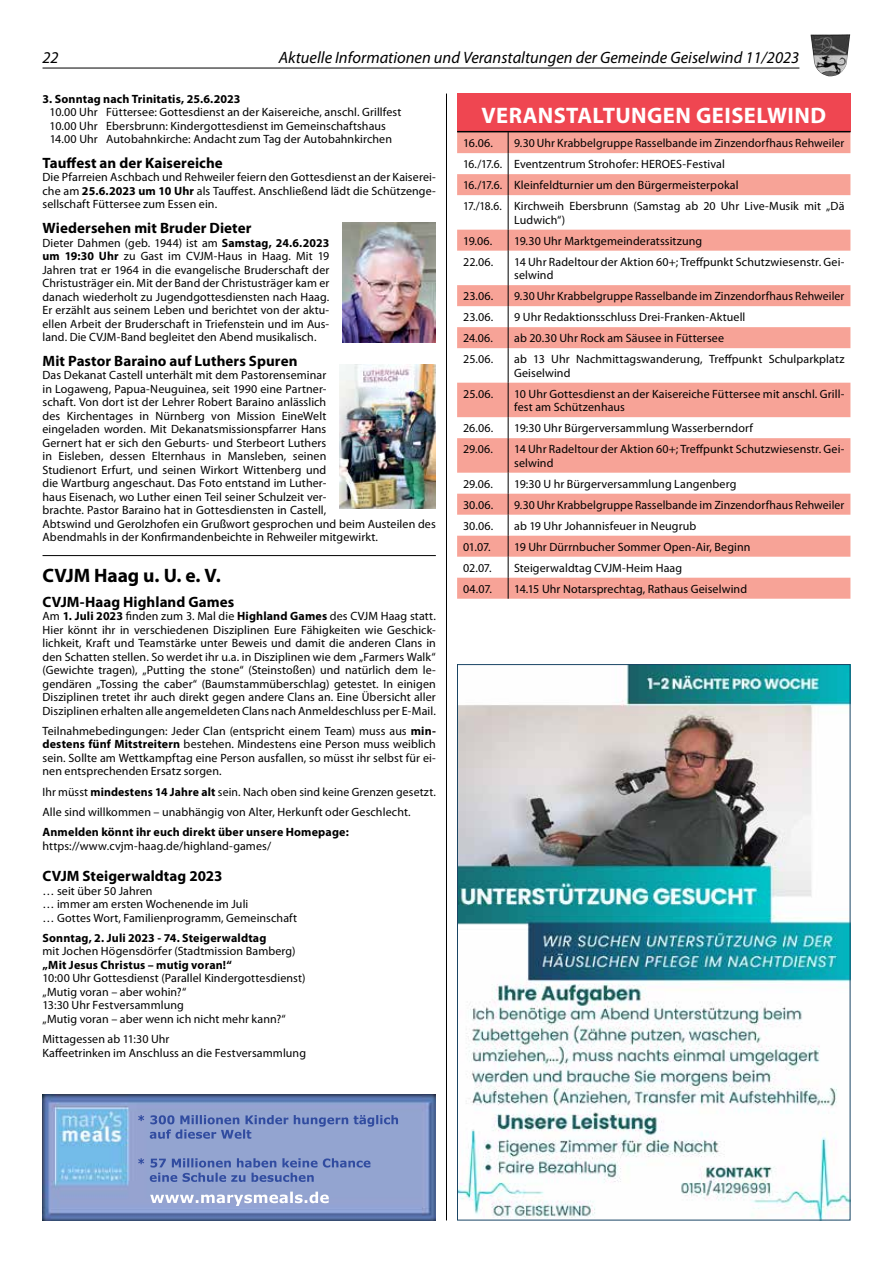
<style>
.page{position:relative;width:893px;height:1263px;background:#fff}
.page>*{position:absolute;margin:0;border:0;box-sizing:border-box;transform-origin:0 0}
.t1{font:700 22.5px "Myriad Pro";letter-spacing:.015em;color:#fff}
.t2{font:700 19.5px "Myriad Pro";letter-spacing:-.005em;color:#000}
.t3{font:italic 16.5px "Myriad Pro";color:#000}
.t4{font:700 15px "Myriad Pro";letter-spacing:.005em;color:#000}
.t5{font:12px/13.5px "Myriad Pro";letter-spacing:.01em;color:#000}
.t6{font:700 12px "Myriad Pro";letter-spacing:.01em;color:#000}
.s1{font-weight:700}
</style>
<div class="page">
<hr style="left:446px;top:94px;width:1px;height:1126px;background:#000">
<hr style="left:43px;top:555px;width:393px;height:1px;background:#000">
<img style="left:342px;top:223px;width:94px;height:119px">
<img style="left:339px;top:365px;width:97px;height:144px">
<svg style="left:457px;top:132px;width:393px;height:467px"></svg>
<svg style="left:508px;top:132px;width:1px;height:63px"></svg>
<hr style="left:508px;top:195px;width:1px;height:35px;background:#000">
<svg style="left:508px;top:230px;width:1px;height:21px"></svg>
<hr style="left:508px;top:251px;width:1px;height:34px;background:#000">
<svg style="left:508px;top:285px;width:1px;height:63px"></svg>
<hr style="left:508px;top:348px;width:1px;height:35px;background:#000">
<hr style="left:508px;top:383px;width:1px;height:34px;background:#000">
<svg style="left:508px;top:417px;width:1px;height:21px"></svg>
<hr style="left:508px;top:438px;width:1px;height:35px;background:#000">
<svg style="left:508px;top:473px;width:1px;height:126px"></svg>
<div style="left:457px;top:94px;width:393px;height:38px;background:#ef4651"></div>
<hr style="left:457px;top:131px;width:393px;height:1px;background:#000">
<img style="left:459px;top:666px;width:389px;height:552px">
<img style="left:43px;top:1095px;width:393px;height:125px">
<hr style="left:43px;top:68px;width:756px;height:1px;background:#000">
<img style="left:810px;top:34px;width:40px;height:42px">
<h3 class="t3" style="left:43px;top:48px;width:18px">22</h3>
<h3 class="t3" style="left:279px;top:48px;width:522px">Aktuelle Informationen und Veranstaltungen der Gemeinde Geiselwind 11/2023</h3>
<p class="t6" style="left:43px;top:91px;width:200px">3. Sonntag nach Trinitatis, 25.6.2023</p>
<p class="t5" style="left:50px;top:105px;width:353px">10.00 Uhr Füttersee: Gottesdienst an der Kaisereiche, anschl. Grillfest<br>10.00 Uhr Ebersbrunn: Kindergottesdienst im Gemeinschaftshaus<br>14.00 Uhr Autobahnkirche: Andacht zum Tag der Autobahnkirchen</p>
<p class="t4" style="left:43px;top:153px;width:182px">Tauffest an der Kaisereiche</p>
<p class="t5" style="left:43px;top:170px;width:395px;text-align:justify">Die Pfarreien Aschbach und Rehweiler feiern den Gottesdienst an der Kaiserei&shy;che am <span class="s1">25.6.2023 um 10 Uhr</span> als Tauffest. Anschließend lädt die Schützenge&shy;sellschaft Füttersee zum Essen ein.</p>
<p class="t4" style="left:43px;top:218px;width:211px">Wiedersehen mit Bruder Dieter</p>
<p class="t5" style="left:43px;top:236px;width:288px;text-align:justify">Dieter Dahmen (geb. 1944) ist am <span class="s1">Samstag, 24.6.2023 um 19:30 Uhr</span> zu Gast im CVJM-Haus in Haag. Mit 19<br>Jahren trat er 1964 in die evangelische Bruderschaft der Christusträger ein. Mit der Band der Christusträger kam er danach wiederholt zu Jugendgottesdiensten nach Haag.<br>Er erzählt aus seinem Leben und berichtet von der aktu&shy;ellen Arbeit der Bruderschaft in Triefenstein und im Aus&shy;land. Die CVJM-Band begleitet den Abend musikalisch.</p>
<p class="t4" style="left:43px;top:351px;width:257px">Mit Pastor Baraino auf Luthers Spuren</p>
<p class="t5" style="left:43px;top:368px;width:395px">Das Dekanat Castell unterhält mit dem Pastorenseminar<br>in Logaweng, Papua-Neuguinea, seit 1990 eine Partner-<br>schaft. Von dort ist der Lehrer Robert Baraino anlässlich<br>des Kirchentages in Nürnberg von Mission EineWelt<br>eingeladen worden. Mit Dekanatsmissionspfarrer Hans<br>Gernert hat er sich den Geburts- und Sterbeort Luthers<br>in Eisleben, dessen Elternhaus in Mansleben, seinen<br>Studienort Erfurt, und seinen Wirkort Wittenberg und<br>die Wartburg angeschaut. Das Foto entstand im Luther-<br>haus Eisenach, wo Luther einen Teil seiner Schulzeit ver-<br>brachte. Pastor Baraino hat in Gottesdiensten in Castell,<br>Abtswind und Gerolzhofen ein Grußwort gesprochen und beim Austeilen des Abendmahls in der Konfirmandenbeichte in Rehweiler mitgewirkt.</p>
<h2 class="t2" style="left:43px;top:563px;width:180px">CVJM Haag u. U. e. V.</h2>
<p class="t4" style="left:43px;top:592px;width:193px">CVJM-Haag Highland Games</p>
<p class="t5" style="left:43px;top:609px;width:395px;text-align:justify">Am <span class="s1">1. Juli 2023</span> finden zum 3. Mal die <span class="s1">Highland Games</span> des CVJM Haag statt.<br>Hier könnt ihr in verschiedenen Disziplinen Eure Fähigkeiten wie Geschick&shy;lichkeit, Kraft und Teamstärke unter Beweis und damit die anderen Clans in den Schatten stellen. So werdet ihr u.a. in Disziplinen wie dem „Farmers Walk“ (Gewichte tragen), „Putting the stone“ (Steinstoßen) und natürlich dem le&shy;gendären „Tossing the caber“ (Baumstammüberschlag) getestet. In einigen Disziplinen tretet ihr auch direkt gegen andere Clans an. Eine Übersicht aller Disziplinen erhalten alle angemeldeten Clans nach Anmeldeschluss per E-Mail.</p>
<p class="t5" style="left:43px;top:724px;width:395px;text-align:justify">Teilnahmebedingungen: Jeder Clan (entspricht einem Team) muss aus <span class="s1">min&shy;destens fünf Mitstreitern</span> bestehen. Mindestens eine Person muss weiblich sein. Sollte am Wettkampftag eine Person ausfallen, so müsst ihr selbst für ei&shy;nen entsprechenden Ersatz sorgen.</p>
<p class="t5" style="left:43px;top:781px;width:395px;line-height:20.2px">Ihr müsst <span class="s1">mindestens 14 Jahre alt</span> sein. Nach oben sind keine Grenzen gesetzt.<br>Alle sind willkommen – unabhängig von Alter, Herkunft oder Geschlecht.</p>
<p class="t6" style="left:43px;top:824px;width:308px">Anmelden könnt ihr euch direkt über unsere Homepage:</p>
<p class="t5" style="left:43px;top:839px;width:230px">https://www.cvjm-haag.de/highland-games/</p>
<p class="t4" style="left:43px;top:866px;width:181px">CVJM Steigerwaldtag 2023</p>
<p class="t5" style="left:43px;top:884px;width:256px">… seit über 50 Jahren<br>… immer am ersten Wochenende im Juli<br>… Gottes Wort, Familienprogramm, Gemeinschaft</p>
<p class="t6" style="left:43px;top:930px;width:225px">Sonntag, 2. Juli 2023 - 74. Steigerwaldtag</p>
<p class="t5" style="left:43px;top:944px;width:255px">mit Jochen Högensdörfer (Stadtmission Bamberg)</p>
<p class="t6" style="left:43px;top:957px;width:191px">„Mit Jesus Christus – mutig voran!“</p>
<p class="t5" style="left:43px;top:971px;width:264px">10:00 Uhr Gottesdienst (Parallel Kindergottesdienst) „Mutig voran – aber wohin?“<br>13:30 Uhr Festversammlung<br>„Mutig voran – aber wenn ich nicht mehr kann?“</p>
<p class="t5" style="left:43px;top:1032px;width:265px">Mittagessen ab 11:30 Uhr<br>Kaffeetrinken im Anschluss an die Festversammlung</p>
<h1 class="t1" style="left:482px;top:101px;width:346px">VERANSTALTUNGEN GEISELWIND</h1>
<p class="t5" style="left:463px;top:132px;width:383px;line-height:21px;text-indent:51px">9.30 Uhr Krabbelgruppe Rasselbande im Zinzendorfhaus Rehweiler 16./17.6. Eventzentrum Strohofer: HEROES-Festival<br>16./17.6. Kleinfeldturnier um den Bürgermeisterpokal<br>17./18.6. Kirchweih Ebersbrunn (Samstag ab 20 Uhr Live-Musik mit „Dä</p>
<p class="t5" style="left:514px;top:213px;width:53px">Ludwich“)</p>
<p class="t5" style="left:463px;top:234px;width:31px">19.06.</p>
<p class="t5" style="left:514px;top:234px;width:190px">19.30 Uhr Marktgemeinderatssitzung</p>
<p class="t5" style="left:463px;top:255px;width:32px">22.06.</p>
<p class="t5" style="left:514px;top:255px;width:332px">14 Uhr Radeltour der Aktion 60+; Treffpunkt Schutzwiesenstr. Gei&shy;selwind</p>
<p class="t5" style="left:463px;top:289px;width:32px">23.06.</p>
<p class="t5" style="left:514px;top:289px;width:332px">9.30 Uhr Krabbelgruppe Rasselbande im Zinzendorfhaus Rehweiler</p>
<p class="t5" style="left:463px;top:310px;width:32px">23.06.</p>
<p class="t5" style="left:514px;top:310px;width:233px">9 Uhr Redaktionsschluss Drei-Franken-Aktuell</p>
<p class="t5" style="left:463px;top:331px;width:31px">24.06.</p>
<p class="t5" style="left:514px;top:331px;width:212px">ab 20.30 Uhr Rock am Säusee in Füttersee</p>
<p class="t5" style="left:463px;top:352px;width:32px">25.06.</p>
<p class="t5" style="left:514px;top:352px;width:332px">ab 13 Uhr Nachmittagswanderung, Treffpunkt Schulparkplatz<br>Geiselwind</p>
<p class="t5" style="left:463px;top:387px;width:32px">25.06.</p>
<p class="t5" style="left:514px;top:387px;width:332px">10 Uhr Gottesdienst an der Kaisereiche Füttersee mit anschl. Grill&shy;fest am Schützenhaus</p>
<p class="t5" style="left:463px;top:421px;width:32px">26.06.</p>
<p class="t5" style="left:514px;top:421px;width:240px">19:30 Uhr Bürgerversammlung Wasserberndorf</p>
<p class="t5" style="left:463px;top:442px;width:31px">29.06.</p>
<p class="t5" style="left:514px;top:442px;width:332px">14 Uhr Radeltour der Aktion 60+; Treffpunkt Schutzwiesenstr. Gei&shy;selwind</p>
<p class="t5" style="left:463px;top:477px;width:31px">29.06.</p>
<p class="t5" style="left:514px;top:477px;width:224px">19:30 U hr Bürgerversammlung Langenberg</p>
<p class="t5" style="left:463px;top:498px;width:32px">30.06.</p>
<p class="t5" style="left:514px;top:498px;width:332px">9.30 Uhr Krabbelgruppe Rasselbande im Zinzendorfhaus Rehweiler</p>
<p class="t5" style="left:463px;top:519px;width:32px">30.06.</p>
<p class="t5" style="left:514px;top:519px;width:184px">ab 19 Uhr Johannisfeuer in Neugrub</p>
<p class="t5" style="left:463px;top:540px;width:29px">01.07.</p>
<p class="t5" style="left:514px;top:540px;width:238px">19 Uhr Dürrnbucher Sommer Open-Air, Beginn</p>
<p class="t5" style="left:463px;top:561px;width:30px">02.07.</p>
<p class="t5" style="left:514px;top:561px;width:170px">Steigerwaldtag CVJM-Heim Haag</p>
<p class="t5" style="left:463px;top:582px;width:30px">04.07.</p>
<p class="t5" style="left:514px;top:582px;width:234px">14.15 Uhr Notarsprechtag, Rathaus Geiselwind</p>
<p class="t5" style="left:463px;top:136px;width:31px">16.06.</p>
</div>
